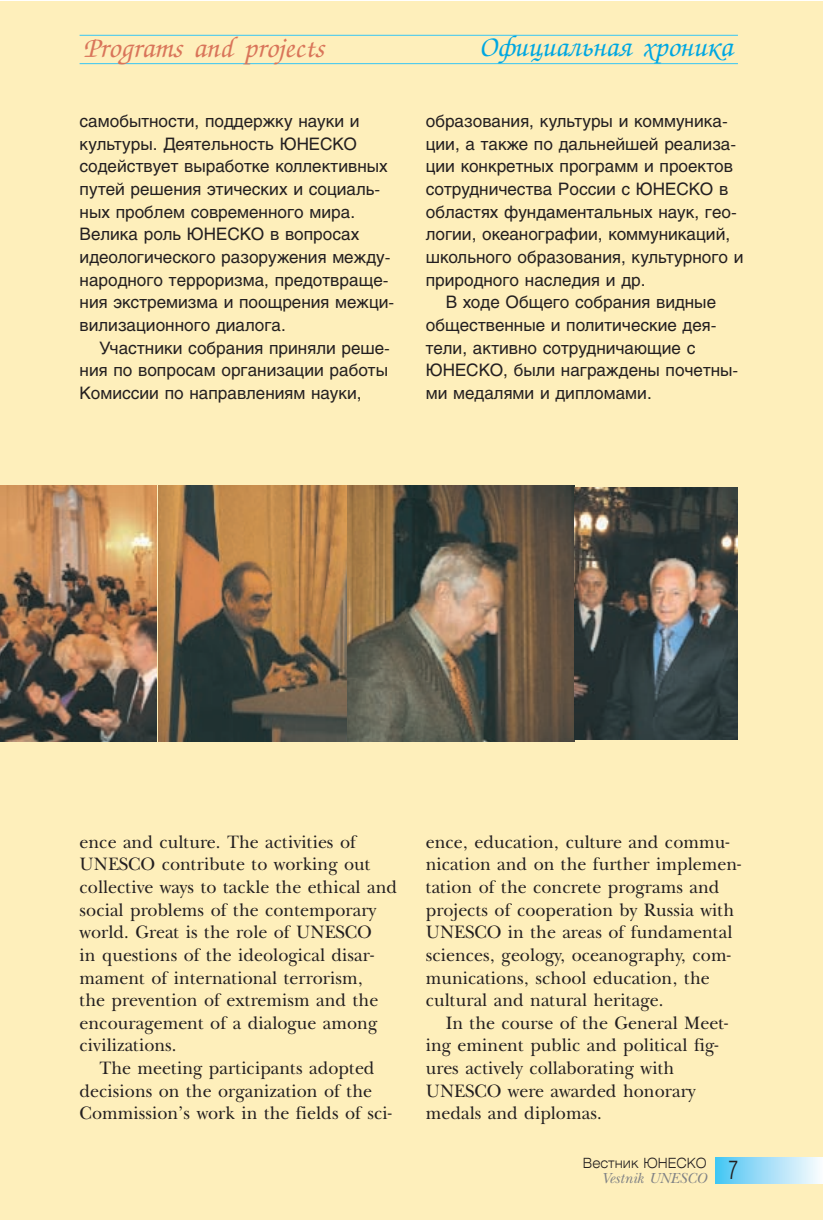
<style>
.page{position:relative;width:823px;height:1220px;background:#fff}
.page>*{position:absolute;margin:0;border:0;box-sizing:border-box;transform-origin:0 0}
.t1{font:30px "Zapf Chancery C";color:#d9755a}
.t2{font:30px "Zapf Chancery C";letter-spacing:-.005em;color:#00a7e2}
.t3{font:300 26px "Helios Cond";color:#231f20;scale:.9 1}
.t4{font:18.4px/22.6px "New Baskerville C";color:#231f20;scale:.96 1}
.t5{font:17px/22.6px "Helios";color:#231f20}
.t6{font:italic 15px "New Baskerville C";color:#808285}
.t7{font:300 14px "Helios Ext";color:#231f20;scale:.9 1}
</style>
<div class="page">
<div style="left:0;top:1px;width:822px;height:1218px;background:#feefbb"></div>
<hr style="left:79px;top:63px;width:658px;height:1px;background:#38c6f4">
<hr style="left:79px;top:35px;width:658px;height:1px;background:#38c6f4">
<svg style="left:715px;top:1157px;width:107px;height:25px;background:#a2dff8"></svg>
<img style="left:0;top:485px;width:156px;height:256px">
<img style="left:159px;top:485px;width:188px;height:256px">
<img style="left:347px;top:485px;width:227px;height:256px">
<img style="left:574px;top:487px;width:163px;height:252px">
<h1 class="t1" style="left:83px;top:35px;width:242px">Programs and projects</h1>
<p class="t5" style="left:79px;top:111px;width:316px">самобытности, поддержку науки и культуры. Деятельность ЮНЕСКО содействует выработке коллективных путей решения этических и социаль&shy;ных проблем современного мира.<br>Велика роль ЮНЕСКО в вопросах идеологического разоружения между&shy;народного терроризма, предотвраще&shy;ния экстремизма и поощрения межци&shy;вилизационного диалога.</p>
<p class="t5" style="left:79px;top:338px;width:312px;text-align:justify;text-indent:20px">Участники собрания приняли реше&shy;ния по вопросам организации работы Комиссии по направлениям науки,</p>
<h1 class="t2" style="left:478px;top:35px;width:255px">Официальная хроника</h1>
<p class="t5" style="left:425px;top:111px;width:303px">образования, культуры и коммуника-</p>
<p class="t5" style="left:425px;top:134px;width:312px">ции, а также по дальнейшей реализа-</p>
<p class="t5" style="left:425px;top:157px;width:308px">ции конкретных программ и проектов</p>
<p class="t5" style="left:425px;top:179px;width:304px">сотрудничества России с ЮНЕСКО в</p>
<p class="t5" style="left:425px;top:202px;width:312px">областях фундаментальных наук, гео-</p>
<p class="t5" style="left:425px;top:224px;width:306px">логии, океанографии, коммуникаций,</p>
<p class="t5" style="left:425px;top:247px;width:319px">школьного образования, культурного и</p>
<p class="t5" style="left:425px;top:270px;width:221px">природного наследия и др.</p>
<p class="t5" style="left:445px;top:292px;width:272px">В ходе Общего собрания видные</p>
<p class="t5" style="left:425px;top:315px;width:292px">общественные и политические дея-</p>
<p class="t5" style="left:425px;top:338px;width:271px">тели, активно сотрудничающие с</p>
<p class="t5" style="left:425px;top:360px;width:314px">ЮНЕСКО, были награждены почетны-</p>
<p class="t5" style="left:425px;top:383px;width:227px">ми медалями и дипломами.</p>
<p class="t4" style="left:79px;top:832px;width:332px">ence and culture. The activities of UNESCO contribute to working out collective ways to tackle the ethical and social problems of the contemporary world. Great is the role of UNESCO<br>in questions of the ideological disar&shy;mament of international terrorism,<br>the prevention of extremism and the encouragement of a dialogue among civilizations.</p>
<p class="t4" style="left:79px;top:1058px;width:326px;text-indent:20px">The meeting participants adopted decisions on the organization of the<br>Commission’s work in the fields of sci-</p>
<p class="t4" style="left:425px;top:832px;width:330px">ence, education, culture and commu&shy;nication and on the further implemen&shy;tation of the concrete programs and projects of cooperation by Russia with UNESCO in the areas of fundamental sciences, geology, oceanography, com&shy;munications, school education, the cultural and natural heritage.</p>
<p class="t4" style="left:425px;top:1013px;width:316px;text-indent:20px">In the course of the General Meet&shy;ing eminent public and political fig&shy;ures actively collaborating with<br>UNESCO were awarded honorary medals and diplomas.</p>
<p class="t7" style="left:582px;top:1157px;width:139px">Вестник ЮНЕСКО</p>
<p class="t6" style="left:601px;top:1171px;width:107px">Vestnik UNESCO</p>
<h2 class="t3" style="left:727px;top:1159px;width:13px">7</h2>
</div>
